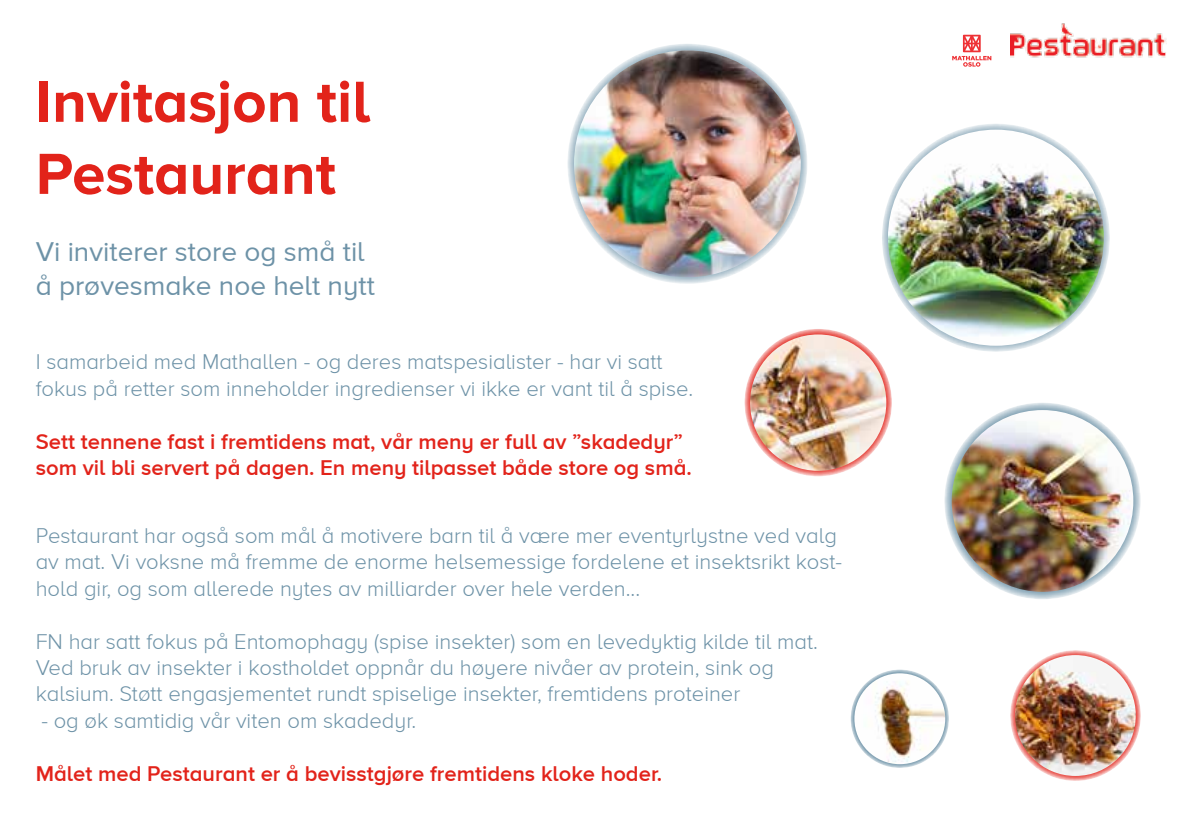
<style>
.page{position:relative;width:1191px;height:840px;background:#fff}
.page>*{position:absolute;margin:0;border:0;box-sizing:border-box;transform-origin:0 0}
.t1{font:700 60px/72px "Proxima Nova A";color:#e2231a}
.t2{font:28px/33.6px "Proxima Nova A";color:#6d92a7}
.t3{font:300 22px/26.4px "Proxima Nova A";color:#6d92a7}
.t4{font:600 22px/26.4px "Proxima Nova A";color:#e2231a}
</style>
<div class="page">
<img style="left:1010px;top:23px;width:156px;height:35px">
<img style="left:575px;top:50px;width:229px;height:226px">
<div style="left:567px;top:44px;width:240px;height:240px;border:7px solid #6d92a7;border-radius:50%"></div>
<img style="left:885px;top:126px;width:221px;height:222px;border-radius:111px">
<div style="left:882px;top:123px;width:227px;height:228px;border:6px solid #6d92a7;border-radius:50%"></div>
<img style="left:948px;top:406px;width:189px;height:189px;border-radius:95px">
<div style="left:944px;top:402px;width:196px;height:197px;border:7px solid #6d92a7;border-radius:50%"></div>
<svg style="left:952px;top:35px;width:39px;height:32px"></svg>
<img style="left:1012px;top:652px;width:126px;height:126px;border-radius:63px">
<div style="left:1010px;top:649px;width:130px;height:131px;border:5px solid #e2231a;border-radius:50%"></div>
<img style="left:747px;top:331px;width:142px;height:142px;border-radius:71px">
<div style="left:744px;top:329px;width:148px;height:147px;border:6px solid #e2231a;border-radius:50%"></div>
<img style="left:852px;top:671px;width:95px;height:94px;border-radius:47px">
<div style="left:850px;top:669px;width:99px;height:98px;border:4px solid #6d92a7;border-radius:50%"></div>
<h1 class="t1" style="left:36px;top:69px;width:336px">Invitasjon til<br>Pestaurant</h1>
<p class="t2" style="left:36px;top:236px;width:341px">Vi inviterer store og små til å prøvesmake noe helt nytt</p>
<p class="t3" style="left:36px;top:349px;width:659px">I samarbeid med Mathallen - og deres matspesialister - har vi satt fokus på retter som inneholder ingredienser vi ikke er vant til å spise.</p>
<p class="t4" style="left:36px;top:428px;width:657px">Sett tennene fast i fremtidens mat, vår meny er full av ”skadedyr” som vil bli servert på dagen. En meny tilpasset både store og små.</p>
<p class="t3" style="left:36px;top:522px;width:808px">Pestaurant har også som mål å motivere barn til å være mer eventyrlystne ved valg av mat. Vi voksne må fremme de enorme helsemessige fordelene et insektsrikt kost&shy;hold gir, og som allerede nytes av milliarder over hele verden...</p>
<p class="t3" style="left:36px;top:628px;width:783px">FN har satt fokus på Entomophagy (spise insekter) som en levedyktig kilde til mat.<br>Ved bruk av insekter i kostholdet oppnår du høyere nivåer av protein, sink og kalsium. Støtt engasjementet rundt spiselige insekter, fremtidens proteiner</p>
<p class="t3" style="left:41px;top:707px;width:376px">- og øk samtidig vår viten om skadedyr.</p>
<p class="t4" style="left:36px;top:760px;width:628px">Målet med Pestaurant er å bevisstgjøre fremtidens kloke hoder.</p>
</div>
